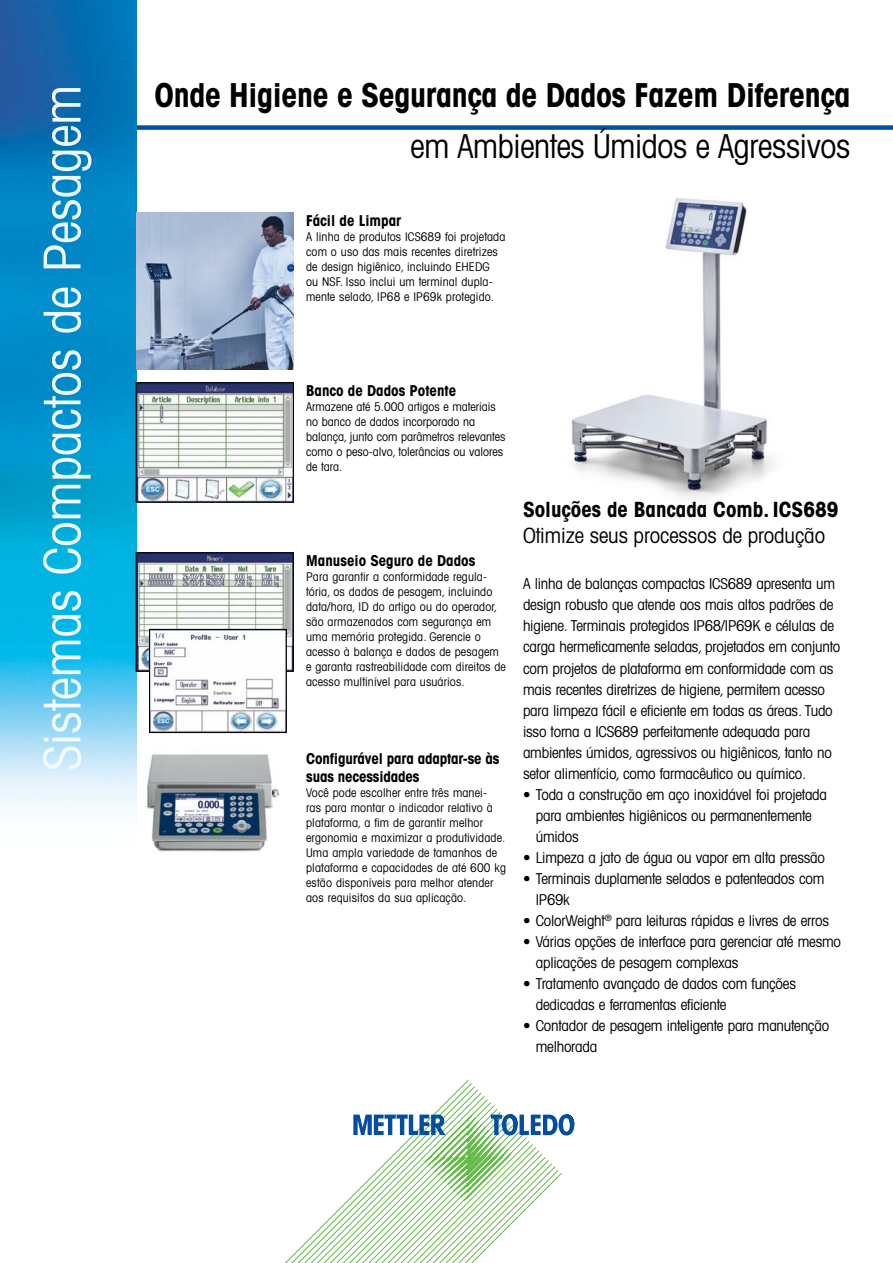
<style>
.page{position:relative;width:893px;height:1263px;background:#fff}
.page>*{position:absolute;margin:0;border:0;box-sizing:border-box;transform-origin:0 0}
.t1{font:51px "Avant Gardefor MT Bk";color:#f1fafe}
.t2{font:33px "Avant Gardefor MT Bd";letter-spacing:-.01em;color:#000}
.t3{font:33px "Avant Gardefor MT Bk";letter-spacing:-.01em;color:#000}
.t4{font:21px "Avant Gardefor MT Bk";letter-spacing:-.005em;color:#000}
.t5{font:21px "Avant Gardefor MT Bd";color:#000}
.t6{font:15px/21px "Avant Gardefor MT Bk";letter-spacing:-.015em;color:#000}
.t7{font:15px/18px "Avant Gardefor MT Bd";color:#000}
.t8{font:12px/15px "Avant Gardefor MT Bk";letter-spacing:.01em;color:#000}
</style>
<div class="page">
<img style="left:571px;top:197px;width:202px;height:302px">
<div style="left:111px;top:125px;width:782px;height:5px;background:#004fa3"></div>
<img style="left:0;top:0;width:136px;height:807px">
<svg style="left:285px;top:1080px;width:250px;height:183px"></svg>
<svg style="left:353px;top:1114px;width:221px;height:87px"></svg>
<img style="left:136px;top:213px;width:157px;height:157px">
<img style="left:138px;top:555px;width:153px;height:114px">
<div style="left:136px;top:553px;width:157px;height:118px;border:1px solid #000"></div>
<img style="left:138px;top:385px;width:154px;height:115px">
<div style="left:136px;top:383px;width:158px;height:119px;border:1px solid #000"></div>
<img style="left:151px;top:631px;width:133px;height:100px">
<div style="left:149px;top:629px;width:137px;height:104px;border:1px solid #000"></div>
<img style="left:146px;top:754px;width:134px;height:98px">
<h1 class="t1" style="left:31px;top:771px;width:687px;rotate:-90deg">Sistemas Compactos de Pesagem</h1>
<h2 class="t2" style="left:154px;top:74px;width:697px">Onde Higiene e Segurança de Dados Fazem Diferença</h2>
<h2 class="t3" style="left:411px;top:125px;width:441px">em Ambientes Úmidos e Agressivos</h2>
<p class="t7" style="left:306px;top:211px;width:96px">Fácil de Limpar</p>
<p class="t8" style="left:306px;top:229px;width:201px">A linha de produtos ICS689 foi projetada com o uso das mais recentes diretrizes de design higiênico, incluindo EHEDG<br>ou NSF. Isso inclui um terminal dupla&shy;mente selado, IP68 e IP69k protegido.</p>
<p class="t7" style="left:306px;top:381px;width:152px">Banco de Dados Potente</p>
<p class="t8" style="left:306px;top:399px;width:201px">Armazene até 5.000 artigos e materiais no banco de dados incorporado na balança, junto com parâmetros relevantes como o peso-alvo, tolerâncias ou valores de tara.</p>
<p class="t7" style="left:306px;top:551px;width:171px">Manuseio Seguro de Dados</p>
<p class="t8" style="left:306px;top:569px;width:201px">Para garantir a conformidade regula&shy;tória, os dados de pesagem, incluindo data/hora, ID do artigo ou do operador, são armazenados com segurança em uma memória protegida. Gerencie o acesso à balança e dados de pesagem e garanta rastreabilidade com direitos de acesso multinível para usuários.</p>
<p class="t7" style="left:306px;top:749px;width:195px">Configurável para adaptar-se às suas necessidades</p>
<p class="t8" style="left:306px;top:784px;width:201px">Você pode escolher entre três manei-<br>ras para montar o indicador relativo à plataforma, a fim de garantir melhor ergonomia e maximizar a produtividade.<br>Uma ampla variedade de tamanhos de plataforma e capacidades de até 600 kg estão disponíveis para melhor atender aos requisitos da sua aplicação.</p>
<h3 class="t5" style="left:523px;top:496px;width:317px">Soluções de Bancada Comb. ICS689</h3>
<h3 class="t4" style="left:523px;top:522px;width:304px">Otimize seus processos de produção</h3>
<p class="t6" style="left:523px;top:573px;width:319px">A linha de balanças compactas ICS689 apresenta um design robusto que atende aos mais altos padrões de higiene. Terminais protegidos IP68/IP69K e células de carga hermeticamente seladas, projetados em conjunto com projetos de plataforma em conformidade com as mais recentes diretrizes de higiene, permitem acesso para limpeza fácil e eficiente em todas as áreas. Tudo isso torna a ICS689 perfeitamente adequada para ambientes úmidos, agressivos ou higiênicos, tanto no setor alimentício, como farmacêutico ou químico.</p>
<p class="t6" style="left:536px;top:783px;width:293px;text-indent:-13px">• Toda a construção em aço inoxidável foi projetada para ambientes higiênicos ou permanentemente úmidos</p>
<p class="t6" style="left:523px;top:846px;width:303px">• Limpeza a jato de água ou vapor em alta pressão</p>
<p class="t6" style="left:536px;top:867px;width:290px;text-indent:-13px">• Terminais duplamente selados e patenteados com<br>IP69k</p>
<p class="t6" style="left:523px;top:909px;width:307px">• ColorWeight<sup>®</sup> para leituras rápidas e livres de erros</p>
<p class="t6" style="left:536px;top:930px;width:307px;text-indent:-13px">• Várias opções de interface para gerenciar até mesmo aplicações de pesagem complexas</p>
<p class="t6" style="left:536px;top:972px;width:262px;text-indent:-13px">• Tratamento avançado de dados com funções dedicadas e ferramentas eficiente</p>
<p class="t6" style="left:536px;top:1014px;width:295px;text-indent:-13px">• Contador de pesagem inteligente para manutenção melhorada</p>
</div>
